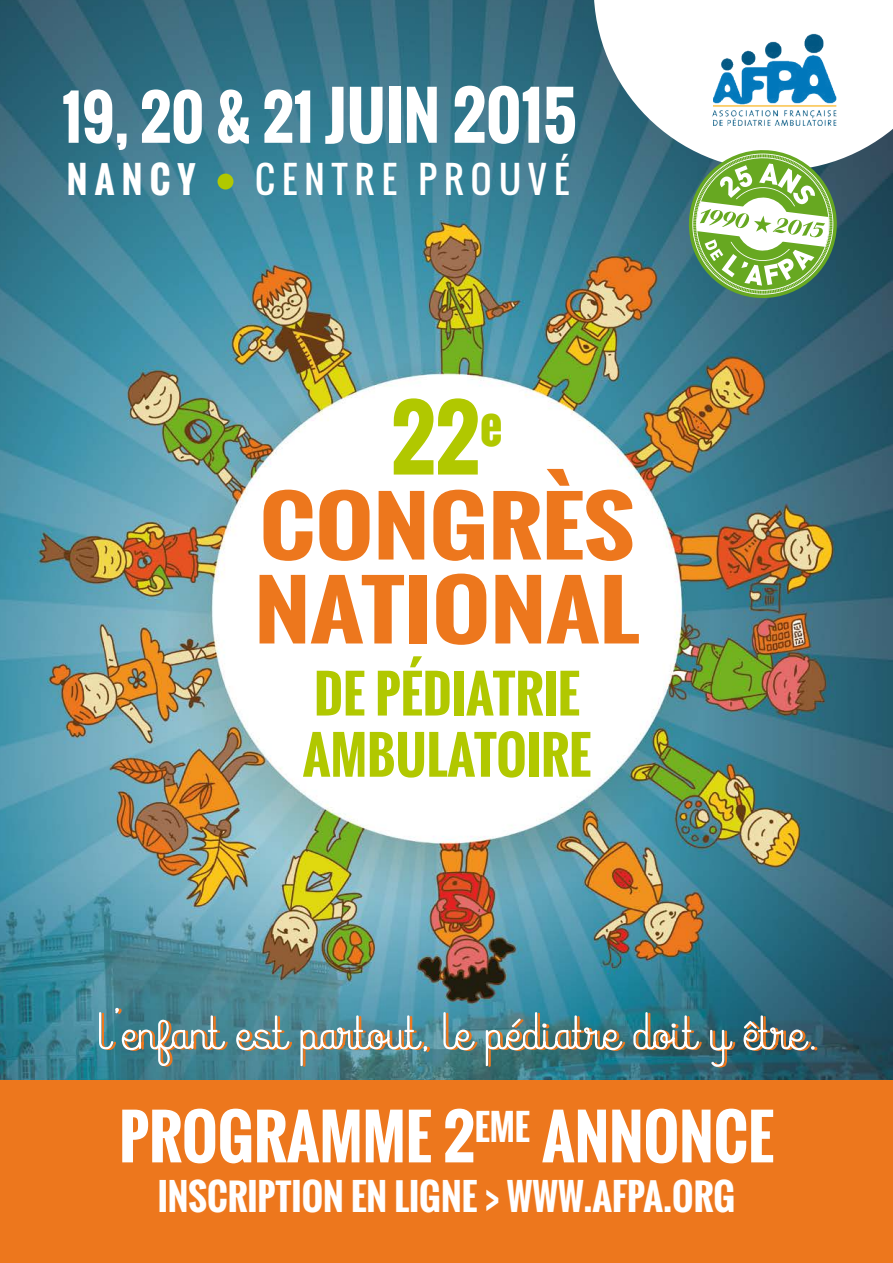
<style>
.page{position:relative;width:893px;height:1263px;background:#fff}
.page>*{position:absolute;margin:0;border:0;box-sizing:border-box;transform-origin:0 0}
.t1{font:700 85.05px "Oswald";color:#b1c800}
.t2{font:700 78px/84px "Oswald";color:#ed771d;scale:1.25 1}
.t3{font:700 60px "Oswald";color:#fff}
.t4{font:700 59.55px "Oswald";color:#fff}
.t5{font:700 51px/61.2px "Oswald";color:#b1c800}
.t6{font:36.15px "Oswald";letter-spacing:.2em;color:#fff}
.t7{font:700 36.15px "Oswald";letter-spacing:.2em;color:#fff}
.t8{font:700 36px "Oswald";color:#fff}
.s1{font-size:63.75px}
</style>
<div class="page">
<img style="left:0;top:0;width:893px;height:1081px">
<svg style="left:594px;top:0;width:299px;height:171px"></svg>
<img style="left:692px;top:18px;width:169px;height:119px">
<div style="left:218px;top:174px;width:15px;height:16px;background:#b1c800;border-radius:50%"></div>
<div style="left:0;top:1081px;width:893px;height:182px;background:#ed771d"></div>
<img style="left:99px;top:1008px;width:718px;height:59px">
<svg style="left:684px;top:146px;width:157px;height:156px"></svg>
<h3 class="t4" style="left:62px;top:73px;width:516px">19, 20 &amp; 21 <span class="s1">JUIN 2015</span></h3>
<p class="t7" style="left:67px;top:152px;width:130px">NANCY</p>
<p class="t6" style="left:255px;top:152px;width:315px">CENTRE PROUVÉ</p>
<h1 class="t1" style="left:391px;top:374px;width:113px">22<sup>E</sup></h1>
<h2 class="t2" style="left:254px;top:485px;width:309px">CONGRÈS<br>NATIONAL</h2>
<h3 class="t5" style="left:303px;top:664px;width:290px">DE PÉDIATRIE<br>AMBULATOIRE</h3>
<h3 class="t3" style="left:119px;top:1091px;width:656px">PROGRAMME 2<sup>EME</sup> ANNONCE</h3>
<p class="t8" style="left:158px;top:1169px;width:579px">INSCRIPTION EN LIGNE &gt; WWW.AFPA.ORG</p>
</div>
